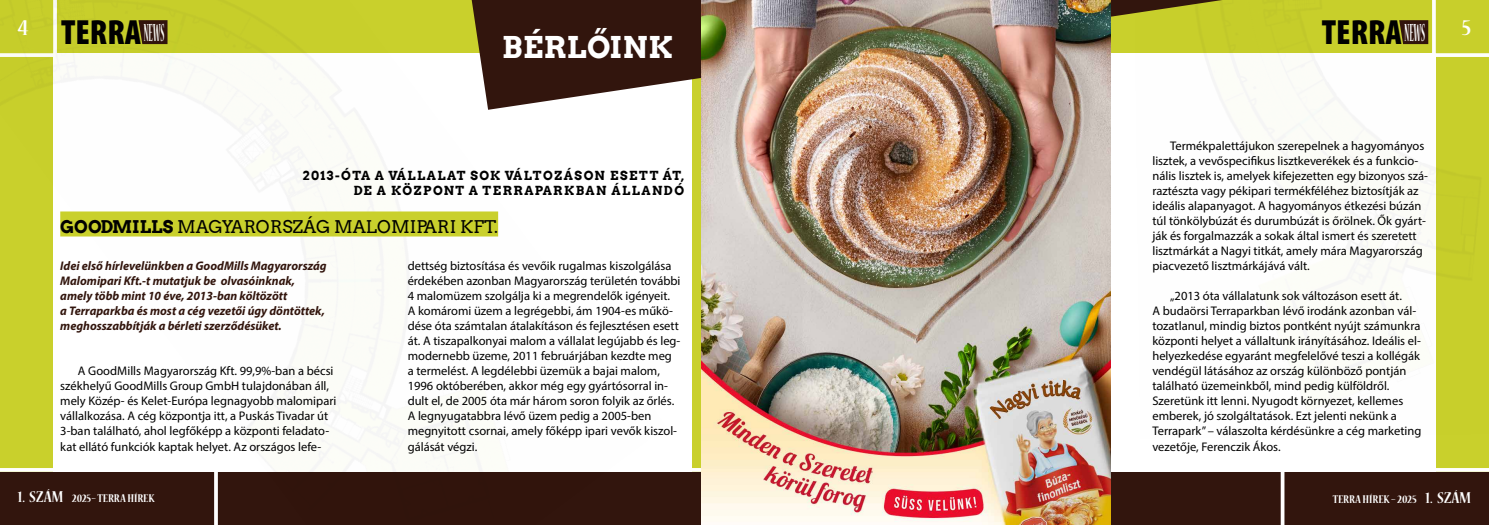
<style>
.page{position:relative;width:1489px;height:525px;background:#fff}
.page>*{position:absolute;margin:0;border:0;box-sizing:border-box;transform-origin:0 0}
.t1{font:900 condensed 35.12px "Myriad Pro";color:#000}
.t2{font:700 30px "Arvo";letter-spacing:.02em;color:#fff}
.t3{font:700 condensed 25px "Nueva Std";color:#fff}
.t4{font:17.5px "Arvo";color:#000}
.t5{font:12.5px/15px "Myriad Pro";color:#000}
.t6{font:italic 700 12.5px/15px "Myriad Pro";color:#32150d}
.t7{font:700 12.5px/15px "Arvo";letter-spacing:.12em;color:#000;text-align:right}
.t8{font:700 condensed 12.5px "Nueva Std";color:#fff}
.s1{font-family:"Nueva Std";font-weight:700;font-size:27.62px;color:#fff}
.s2{font-weight:700}
.s3{font-size:17.5px}
</style>
<div class="page">
<div style="left:0;top:471px;width:744px;height:53px;background:#32150d"></div>
<div style="left:744px;top:471px;width:744px;height:53px;background:#32150d"></div>
<div style="left:691px;top:53px;width:53px;height:418px;background:#c9d02c"></div>
<div style="left:1435px;top:53px;width:53px;height:418px;background:#c9d02c"></div>
<hr style="left:0;top:468px;width:744px;height:3px;background:#fff">
<hr style="left:744px;top:468px;width:744px;height:3px;background:#fff">
<svg style="left:1280px;top:471px;width:4px;height:53px"></svg>
<img style="left:1222px;top:0;width:266px;height:438px">
<img style="left:0;top:0;width:666px;height:524px">
<div style="left:60px;top:211px;width:438px;height:25px;background:#c9d02c"></div>
<svg style="left:471px;top:0;width:751px;height:110px;fill:#32150d"></svg>
<img style="left:702px;top:0;width:408px;height:524px">
<h3 class="t3" style="left:18px;top:16px;width:12px">4</h3>
<h3 class="t3" style="left:1461px;top:16px;width:11px">5</h3>
<h1 class="t1" style="left:61px;top:13px;width:105px">TERRA<span class="s1">NEWS</span></h1>
<h1 class="t1" style="left:1321px;top:13px;width:105px">TERRA<span class="s1">NEWS</span></h1>
<h2 class="t2" style="left:502px;top:29px;width:172px">BÉRLŐINK</h2>
<p class="t7" style="left:302px;top:168px;width:383px">2013-ÓTA A VÁLLALAT SOK VÁLTOZÁSON ESETT ÁT,<br>DE A KÖZPONT A TERRAPARKBAN ÁLLANDÓ</p>
<h3 class="t4" style="left:60px;top:215px;width:439px"><span class="s2">GOODMILLS</span> MAGYARORSZÁG MALOMIPARI KFT.</h3>
<p class="t6" style="left:60px;top:258px;width:268px">Idei első hírlevelünkben a GoodMills Magyarország Malomipari Kft.-t mutatjuk be olvasóinknak, amely több mint 10 éve, 2013-ban költözött<br>a Terraparkba és most a cég vezetői úgy döntöttek, meghosszabbítják a bérleti szerződésüket.</p>
<p class="t5" style="left:60px;top:363px;width:278px;text-indent:18px">A GoodMills Magyarország Kft. 99,9%-ban a bécsi székhelyű GoodMills Group GmbH tulajdonában áll, mely Közép- és Kelet-Európa legnagyobb malomipari vállalkozása. A cég központja itt, a Puskás Tivadar út 3-ban található, ahol legfőképp a központi feladato&shy;kat ellátó funkciók kaptak helyet. Az országos lefe-</p>
<p class="t5" style="left:407px;top:258px;width:274px">dettség biztosítása és vevőik rugalmas kiszolgálása érdekében azonban Magyarország területén további 4 malomüzem szolgálja ki a megrendelők igényeit.<br>A komáromi üzem a legrégebbi, ám 1904-es műkö&shy;dése óta számtalan átalakításon és fejlesztésen esett át. A tiszapalkonyai malom a vállalat legújabb és leg&shy;modernebb üzeme, 2011 februárjában kezdte meg a termelést. A legdélebbi üzemük a bajai malom, 1996 októberében, akkor még egy gyártósorral in&shy;dult el, de 2005 óta már három soron folyik az őrlés.<br>A legnyugatabbra lévő üzem pedig a 2005-ben megnyitott csornai, amely főképp ipari vevők kiszol&shy;gálását végzi.</p>
<p class="t5" style="left:1152px;top:138px;width:277px;text-indent:18px">Termékpalettájukon szerepelnek a hagyományos lisztek, a vevőspecifikus lisztkeverékek és a funkcio&shy;nális lisztek is, amelyek kifejezetten egy bizonyos szá&shy;raztészta vagy pékipari termékféléhez biztosítják az ideális alapanyagot. A hagyományos étkezési búzán túl tönkölybúzát és durumbúzát is őrölnek. Ők gyárt&shy;ják és forgalmazzák a sokak által ismert és szeretett lisztmárkát a Nagyi titkát, amely mára Magyarország piacvezető lisztmárkájává vált.</p>
<p class="t5" style="left:1152px;top:288px;width:270px;text-indent:18px">„2013 óta vállalatunk sok változáson esett át.<br>A budaörsi Terraparkban lévő irodánk azonban vál&shy;tozatlanul, mindig biztos pontként nyújt számunkra központi helyet a vállaltunk irányításához. Ideális el&shy;helyezkedése egyaránt megfelelővé teszi a kollégák vendégül látásához az ország különböző pontján található üzemeinkből, mind pedig külföldről.<br>Szeretünk itt lenni. Nyugodt környezet, kellemes emberek, jó szolgáltatások. Ezt jelenti nekünk a Terrapark” – válaszolta kérdésünkre a cég marketing vezetője, Ferenczik Ákos.</p>
<p class="t8" style="left:18px;top:492px;width:138px"><span class="s3">1. SZÁM</span> 2025– TERRA HÍREK</p>
<p class="t8" style="left:1332px;top:493px;width:140px">TERRA HÍREK – 2025 <span class="s3">1. SZÁM</span></p>
</div>
